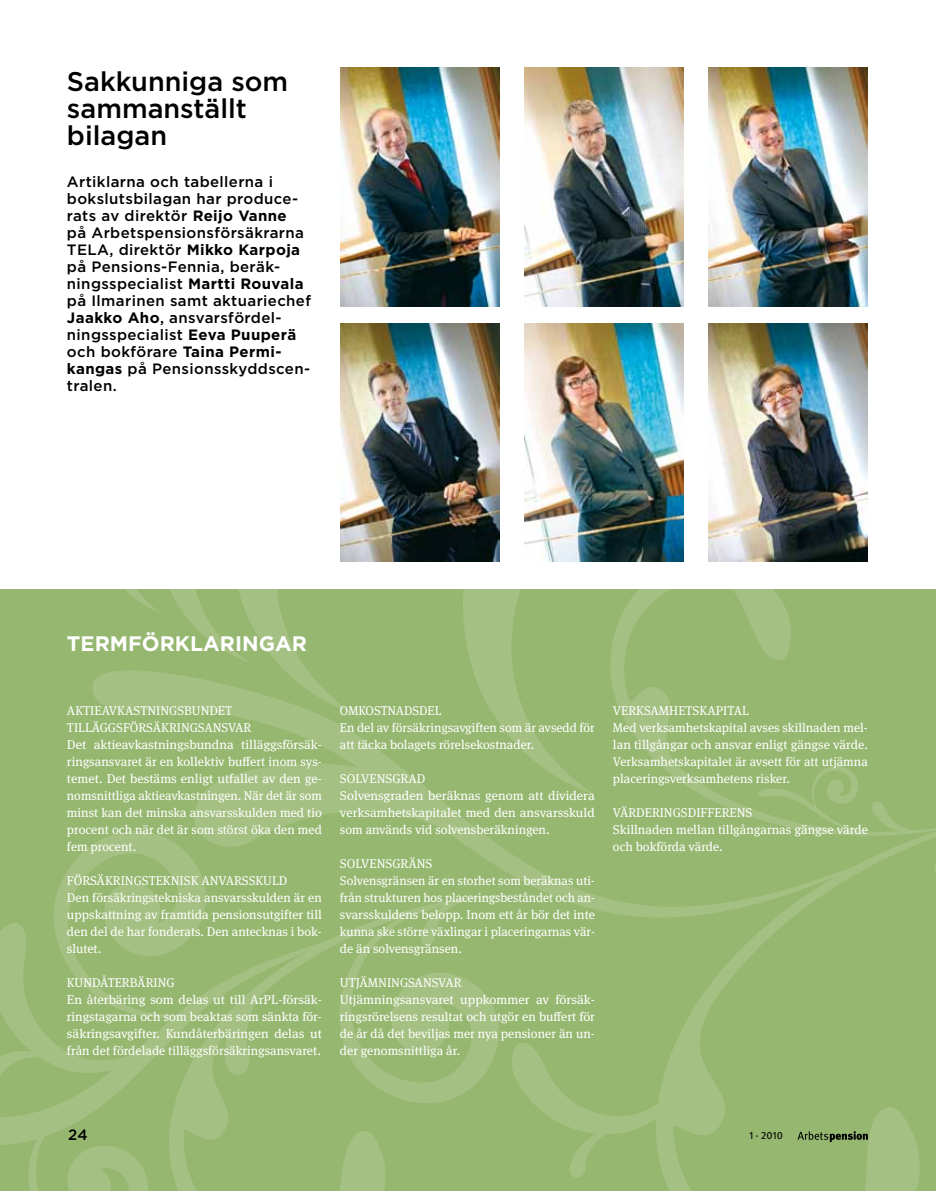
<style>
.page{position:relative;width:936px;height:1191px;background:#fff}
.page>*{position:absolute;margin:0;border:0;box-sizing:border-box;transform-origin:0 0}
.t1{font:500 27px/27px "Gotham";color:#000}
.t2{font:700 21px "Gotham";color:#fff}
.t3{font:500 15px/17px "Gotham";letter-spacing:.025em;color:#000}
.t4{font:12.75px/17px "Meta Serif OT";color:#fff}
.t5{font:10.5px "Meta OT";color:#000}
.s1{font-weight:700}
</style>
<div class="page">
<div style="left:0;top:589px;width:935px;height:602px;background:#96b770"></div>
<svg style="left:125px;top:589px;width:167px;height:57px"></svg>
<svg style="left:93px;top:646px;width:833px;height:545px"></svg>
<svg style="left:455px;top:589px;width:140px;height:206px"></svg>
<svg style="left:59px;top:828px;width:149px;height:60px"></svg>
<svg style="left:0;top:888px;width:574px;height:303px"></svg>
<svg style="left:603px;top:589px;width:332px;height:251px"></svg>
<img style="left:340px;top:323px;width:159px;height:238px">
<img style="left:524px;top:68px;width:159px;height:238px">
<img style="left:708px;top:323px;width:159px;height:238px">
<img style="left:524px;top:323px;width:159px;height:238px">
<img style="left:708px;top:68px;width:159px;height:239px">
<img style="left:340px;top:68px;width:159px;height:238px">
<svg style="left:797px;top:1131px;width:70px;height:11px"></svg>
<h1 class="t1" style="left:67px;top:67px;width:223px">Sakkunniga som sammanställt bilagan</h1>
<p class="t3" style="left:67px;top:173px;width:245px">Artiklarna och tabellerna i bokslutsbilagan har produce&shy;rats av direktör <span class="s1">Reijo Vanne<br></span>på Arbetspensionsförsäkrarna<br>TELA, direktör <span class="s1">Mikko Karpoja </span>på Pensions-Fennia, beräk&shy;ningsspecialist <span class="s1">Martti Rouvala </span>på Ilmarinen samt aktuariechef<br><span class="s1">Jaakko Aho</span>, ansvarsfördel&shy;ningsspecialist <span class="s1">Eeva Puuperä </span>och bokförare <span class="s1">Taina Permi&shy;kangas</span> på Pensionsskyddscen&shy;tralen.</p>
<h2 class="t2" style="left:67px;top:631px;width:15px">TER</h2>
<h2 class="t2" style="left:110px;top:631px;width:65px">MFÖRKL</h2>
<h2 class="t2" style="left:203px;top:631px;width:103px">ARINGAR</h2>
<p class="t4" style="left:67px;top:702px;width:256px">AKTIEAVKASTNINGSBUNDET TILLÄGGSFÖRSÄKRINGSANSVAR<br>Det aktieavkastningsbundna tilläggsförsäk&shy;ringsansvaret är en kollektiv buffert inom sys&shy;temet. Det bestäms enligt utfallet av den ge&shy;nomsnittliga aktieavkastningen. När det är som minst kan det minska ansvarsskulden med tio procent och när det är som störst öka den med fem procent.</p>
<p class="t4" style="left:67px;top:872px;width:256px">FÖRSÄKRINGSTEKNISK ANVARSSKULD<br>Den försäkringstekniska ansvarsskulden är en uppskattning av framtida pensionsutgifter till den del de har fonderats. Den antecknas i bok&shy;slutet.</p>
<p class="t4" style="left:67px;top:974px;width:256px">KUNDÅTERBÄRING<br>En återbäring som delas ut till ArPL-försäk&shy;ringstagarna och som beaktas som sänkta för&shy;säkringsavgifter. Kundåterbäringen delas ut från det fördelade tilläggsförsäkringsansvaret.</p>
<p class="t4" style="left:340px;top:702px;width:256px">OMKOSTNADSDEL<br>En del av försäkringsavgiften som är avsedd för att täcka bolagets rörelsekostnader.</p>
<p class="t4" style="left:340px;top:770px;width:256px">SOLVENSGRAD<br>Solvensgraden beräknas genom att dividera verksamhetskapitalet med den ansvarsskuld som används vid solvensberäkningen.</p>
<p class="t4" style="left:340px;top:855px;width:256px">SOLVENSGRÄNS<br>Solvensgränsen är en storhet som beräknas uti&shy;från strukturen hos placeringsbeståndet och an&shy;svarsskuldens belopp. Inom ett år bör det inte kunna ske större växlingar i placeringarnas vär&shy;de än solvensgränsen.</p>
<p class="t4" style="left:340px;top:974px;width:256px">UTJÄMNINGSANSVAR<br>Utjämningsansvaret uppkommer av försäk&shy;ringsrörelsens resultat och utgör en buffert för de år då det beviljas mer nya pensioner än un&shy;der genomsnittliga år.</p>
<p class="t4" style="left:613px;top:702px;width:256px">VERKSAMHETSKAPITAL<br>Med verksamhetskapital avses skillnaden mel&shy;lan tillgångar och ansvar enligt gängse värde.<br>Verksamhetskapitalet är avsett för att utjämna placeringsverksamhetens risker.</p>
<p class="t4" style="left:613px;top:804px;width:256px">VÄRDERINGSDIFFERENS<br>Skillnaden mellan tillgångarnas gängse värde och bokförda värde.</p>
<p class="t3" style="left:68px;top:1125px;width:21px">24</p>
<p class="t5" style="left:749px;top:1129px;width:35px">1 · 2010</p>
</div>
